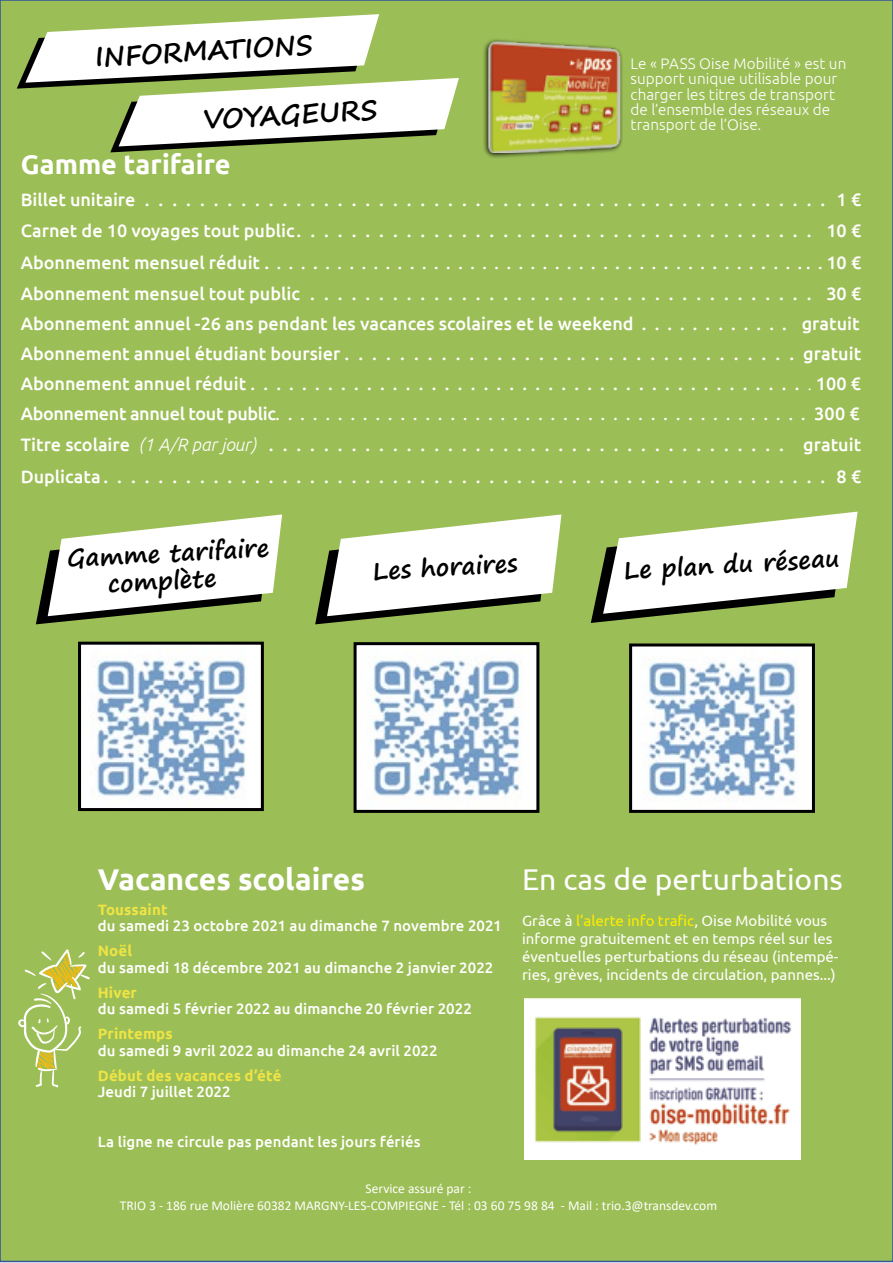
<style>
.page{position:relative;width:893px;height:1263px;background:#fff}
.page>*{position:absolute;margin:0;border:0;box-sizing:border-box;transform-origin:0 0}
.t1{font:30px "Ubuntu";color:#fff}
.t2{font:700 30px "Ubuntu";letter-spacing:-.005em;color:#fff}
.t3{font:700 27px "Segoe Print";color:#000}
.t4{font:700 27px "Ubuntu";color:#fff}
.t5{font:700 24px/27.3px "Segoe Print";color:#000}
.t6{font:500 18px/31.5px "Ubuntu";color:#fff}
.t7{font:500 17.7px "Ubuntu";color:#fff}
.t8{font:500 16.5px "Ubuntu";color:#fff}
.t9{font:500 15.9px "Ubuntu";color:#fff}
.t10{font:300 15.3px/15.3px "Ubuntu";letter-spacing:.005em;color:#fff}
.t11{font:500 15px "Ubuntu";letter-spacing:.005em;color:#fff}
.t12{font:15px/18px "Ubuntu";color:#fff}
.t13{font:700 15px "Ubuntu";letter-spacing:.01em;color:#eee445}
.t14{font:13.5px/16.2px "Calibri";color:#fff;text-align:center}
.s1{font-size:18px}
.s2{font-size:17.4px}
.s3{font-size:18.15px}
.s4{font-weight:300;font-style:italic}
.s5{font-size:16.05px}
.s6{color:#ffed00}
</style>
<div class="page">
<div style="left:0;top:0;width:893px;height:1261px;background:#9cbe56"></div>
<svg style="left:17px;top:14px;width:442px;height:138px"></svg>
<div style="left:482px;top:38px;width:141px;height:120px;background:#000;opacity:.8"></div>
<img style="left:489px;top:38px;width:134px;height:114px">
<svg style="left:315px;top:514px;width:246px;height:110px"></svg>
<img style="left:358px;top:646px;width:177px;height:163px">
<div style="left:354px;top:642px;width:185px;height:171px;border:3px solid #000"></div>
<svg style="left:591px;top:512px;width:267px;height:111px"></svg>
<img style="left:633px;top:647px;width:178px;height:162px">
<div style="left:629px;top:643px;width:186px;height:170px;border:3px solid #000"></div>
<svg style="left:36px;top:514px;width:246px;height:110px"></svg>
<img style="left:82px;top:646px;width:178px;height:161px">
<div style="left:78px;top:642px;width:186px;height:169px;border:3px solid #000"></div>
<svg style="left:18px;top:949px;width:72px;height:138px"></svg>
<img style="left:524px;top:998px;width:277px;height:162px">
<h2 class="t3" style="left:94px;top:32px;width:220px;rotate:-3deg">INFORMATIONS</h2>
<h2 class="t3" style="left:202px;top:94px;width:176px;rotate:-3deg">VOYAGEURS</h2>
<p class="t10" style="left:631px;top:56px;width:217px">Le « PASS Oise Mobilité » est un support unique utilisable pour charger les titres de transport de l’ensemble des réseaux de transport de l’Oise.</p>
<h2 class="t4" style="left:21px;top:148px;width:211px">Gamme tarifaire</h2>
<p class="t6" style="left:21px;top:183px;width:842px">Billet unitaire.................................................. 1 €<br>Carnet de 10 voyages tout public...................................... 10 €</p>
<p class="t8" style="left:21px;top:253px;width:842px"><span class="s1">Abonnement mensuel réduit .</span> . . . <span class="s1">.</span> . . . . . . . . . . . . . . . . . . . . . . . . <span class="s1">.</span> . . . <span class="s1">.</span> . . . <span class="s1">.</span> . . . <span class="s1">.</span> . . . . . <span class="s1">10 €</span></p>
<p class="t6" style="left:21px;top:278px;width:842px;line-height:29.8px;text-align:justify">Abonnement mensuel tout public..................................... 30 € Abonnement annuel -26 ans pendant les vacances scolaires et le weekend <span class="s2">. . . . . . . . . . . .</span> gratuit Abonnement annuel étudiant boursier <span class="s3">. . . . . . . . . . . . . . . . . . . . . . . . . . . . . . . . .</span> gratuit</p>
<p class="t7" style="left:21px;top:373px;width:842px"><span class="s1">Abonnement annuel réduit</span> . . . . . . . . . . . . . . . . . . . . . . . . . . . . . . . . . . . . . . . . . . . <span class="s4">.</span> <span class="s1">100 €</span></p>
<p class="t9" style="left:21px;top:404px;width:840px"><span class="s1">Abonnement annuel tout public</span>..........................................<span class="s5">.</span><span class="s1">300 €</span></p>
<p class="t6" style="left:21px;top:429px;width:842px">Titre scolaire <span class="s4">(1 A/R par jour)</span> ...................................... gratuit<br>Duplicata..................................................... 8 €</p>
<h3 class="t5" style="left:106px;top:542px;width:164px;text-indent:-39px;rotate:-3deg">Gamme tarifaire complète</h3>
<h3 class="t5" style="left:372px;top:556px;width:147px;rotate:-3deg">Les horaires</h3>
<h3 class="t5" style="left:623px;top:555px;width:218px;rotate:-3deg">Le plan du réseau</h3>
<h1 class="t2" style="left:98px;top:861px;width:269px">Vacances scolaires</h1>
<p class="t13" style="left:98px;top:900px;width:71px">Toussaint</p>
<p class="t11" style="left:98px;top:916px;width:405px">du samedi 23 octobre 2021 au dimanche 7 novembre 2021</p>
<p class="t13" style="left:98px;top:942px;width:36px">Noël</p>
<p class="t11" style="left:98px;top:958px;width:397px">du samedi 18 décembre 2021 au dimanche 2 janvier 2022</p>
<p class="t13" style="left:98px;top:983px;width:41px">Hiver</p>
<p class="t11" style="left:98px;top:999px;width:376px">du samedi 5 février 2022 au dimanche 20 février 2022</p>
<p class="t13" style="left:98px;top:1025px;width:76px">Printemps</p>
<p class="t11" style="left:98px;top:1041px;width:341px">du samedi 9 avril 2022 au dimanche 24 avril 2022</p>
<p class="t13" style="left:98px;top:1066px;width:185px">Début des vacances d’été</p>
<p class="t11" style="left:98px;top:1082px;width:134px">Jeudi 7 juillet 2022</p>
<p class="t11" style="left:98px;top:1132px;width:324px">La ligne ne circule pas pendant les jours fériés</p>
<h1 class="t1" style="left:522px;top:861px;width:322px">En cas de perturbations</h1>
<p class="t12" style="left:522px;top:911px;width:318px">Grâce à <span class="s6">l’alerte info trafic</span>, Oise Mobilité vous informe gratuitement et en temps réel sur les éventuelles perturbations du réseau (intempé&shy;ries, grèves, incidents de circulation, pannes...)</p>
<p class="t14" style="left:120px;top:1180px;width:599px">Service assuré par :<br>TRIO 3 - 186 rue Molière 60382 MARGNY-LES-COMPIEGNE - Tél : 03 60 75 98 84 - Mail : trio.3@transdev.com</p>
</div>
